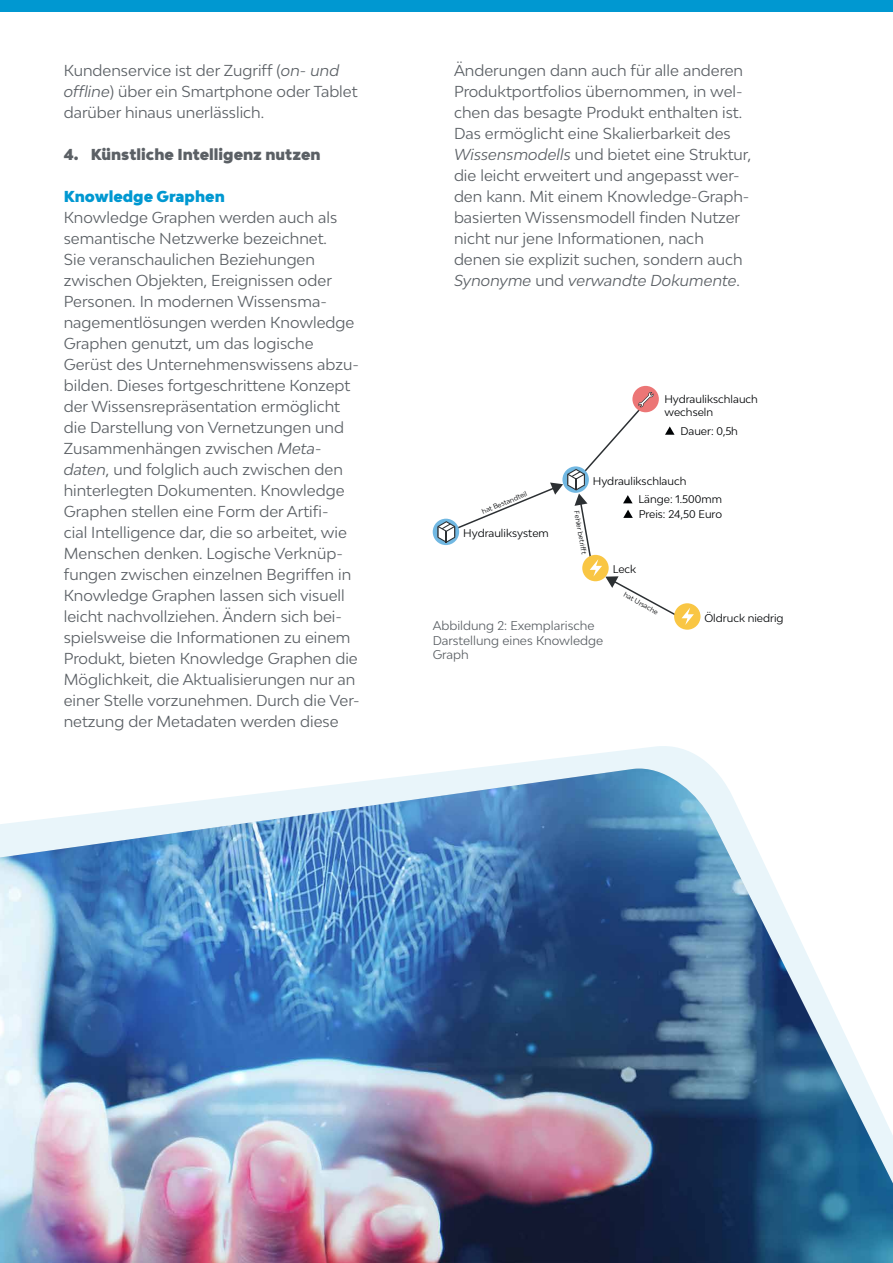
<style>
.page{position:relative;width:893px;height:1263px;background:#fff}
.page>*{position:absolute;margin:0;border:0;box-sizing:border-box;transform-origin:0 0}
.t1{font:15px/21px "Bw Modelica";color:#5b6065}
.t2{font:900 15px "Bw Modelica";color:#5b6065}
.t3{font:900 15px "Bw Modelica";color:#0098d1}
.t4{font:12px/14.4px "Bw Modelica";color:#5b6065}
.t5{font:10.5px/18.3px "Bw Modelica";color:#010305}
.t6{font:6.6px "Bw Modelica";color:#010305}
.s1{font-style:italic}
</style>
<div class="page">
<svg style="left:503px;top:746px;width:206px;height:19px;fill:#e9f5fa"></svg>
<img style="left:0;top:768px;width:893px;height:495px">
<div style="left:0;top:0;width:893px;height:11px;background:#0098d1"></div>
<svg style="left:433px;top:519px;width:26px;height:26px"></svg>
<div style="left:632px;top:386px;width:27px;height:26px;background:#ec7676;border-radius:50%"></div>
<div style="left:674px;top:603px;width:26px;height:27px;background:#f9c644;border-radius:50%"></div>
<svg style="left:438px;top:392px;width:256px;height:233px"></svg>
<p class="t1" style="left:64px;top:60px;width:295px">Kundenservice ist der Zugriff (<span class="s1">on- und offline</span>) über ein Smartphone oder Tablet darüber hinaus unerlässlich.</p>
<p class="t2" style="left:64px;top:145px;width:258px">4. Künstliche Intelligenz nutzen</p>
<p class="t3" style="left:64px;top:187px;width:162px">Knowledge Graphen</p>
<p class="t1" style="left:64px;top:207px;width:297px">Knowledge Graphen werden auch als semantische Netzwerke bezeichnet.<br>Sie veranschaulichen Beziehungen zwischen Objekten, Ereignissen oder Personen. In modernen Wissensma&shy;nagementlösungen werden Knowledge Graphen genutzt, um das logische Gerüst des Unternehmenswissens abzu&shy;bilden. Dieses fortgeschrittene Konzept der Wissensrepräsentation ermöglicht die Darstellung von Vernetzungen und Zusammenhängen zwischen <span class="s1">Meta&shy;daten</span>, und folglich auch zwischen den hinterlegten Dokumenten. Knowledge Graphen stellen eine Form der Artifi-<br>cial Intelligence dar, die so arbeitet, wie Menschen denken. Logische Verknüp&shy;fungen zwischen einzelnen Begriffen in Knowledge Graphen lassen sich visuell leicht nachvollziehen. Ändern sich bei&shy;spielsweise die Informationen zu einem Produkt, bieten Knowledge Graphen die Möglichkeit, die Aktualisierungen nur an einer Stelle vorzunehmen. Durch die Ver&shy;netzung der Metadaten werden diese</p>
<p class="t1" style="left:454px;top:60px;width:299px">Änderungen dann auch für alle anderen Produktportfolios übernommen, in wel&shy;chen das besagte Produkt enthalten ist.<br>Das ermöglicht eine Skalierbarkeit des <span class="s1">Wissensmodells</span> und bietet eine Struktur, die leicht erweitert und angepasst wer&shy;den kann. Mit einem Knowledge-Graph&shy;basierten Wissensmodell finden Nutzer nicht nur jene Informationen, nach denen sie explizit suchen, sondern auch <span class="s1">Synonyme</span> und <span class="s1">verwandte Dokumente</span>.</p>
<p class="t6" style="left:481px;top:508px;width:50px;rotate:-23deg">hat Bestandteil</p>
<p class="t5" style="left:463px;top:524px;width:87px">Hydrauliksystem</p>
<p class="t5" style="left:664px;top:392px;width:95px;line-height:12.6px">Hydraulikschlauch wechseln</p>
<p class="t5" style="left:680px;top:421px;width:59px">Dauer: 0,5h</p>
<p class="t5" style="left:638px;top:472px;width:85px;text-indent:-46px">Hydraulikschlauch<br>Länge: 1.500mm</p>
<p class="t5" style="left:639px;top:504px;width:85px">Preis: 24,50 Euro</p>
<p class="t6" style="left:581px;top:510px;width:45px;rotate:80deg">Fehler betrifft</p>
<p class="t5" style="left:613px;top:559px;width:25px">Leck</p>
<p class="t4" style="left:433px;top:618px;width:172px">Abbildung 2: Exemplarische<br>Darstellung eines Knowledge<br>Graph</p>
<p class="t6" style="left:626px;top:590px;width:40px;rotate:29deg">hat Ursache</p>
<p class="t5" style="left:704px;top:608px;width:81px">Öldruck niedrig</p>
</div>
